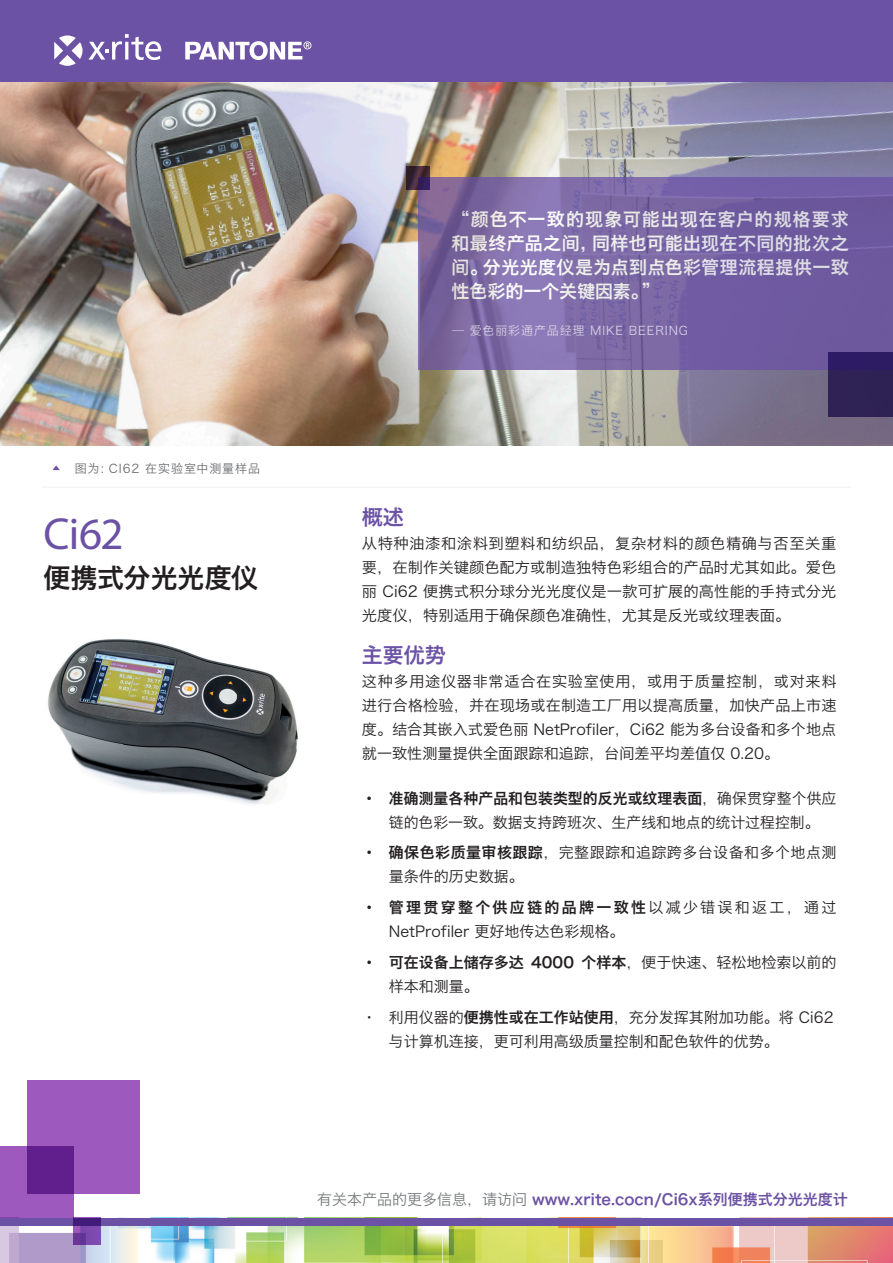
<style>
.page{position:relative;width:893px;height:1263px;background:#fff}
.page>*{position:absolute;margin:0;border:0;box-sizing:border-box;transform-origin:0 0}
.SellSheet-H1__title{font:45px "Myriad Pro";color:#6b52a5}
.SellSheet-H1{font:27px "Hiragino Sans GB W6";color:#231f20}
.t1{font:21px "Hiragino Sans GB W6";color:#6b52a5}
.t2{font:18px/24px "Hiragino Sans GB W6";letter-spacing:.015em;color:#fff;text-align:justify}
.SellSheet-Body{font:15px/24px "Hiragino Sans GB W3";color:#231f20}
.t3{font:15px "Hiragino Sans GB W6";color:#6b52a5}
.SellSheet-Body-2{font:15px/24px "Hiragino Sans GB W3";letter-spacing:.03em;color:#231f20}
.t4{font:12px "Hiragino Sans GB W3";letter-spacing:.07em;color:#fff}
.SellSheet-Body-3{font:12px "Hiragino Sans GB W3";letter-spacing:.075em;color:#6c6d70}
.s1{font-family:"Hiragino Sans GB W6"}
.s2{font-family:"Hiragino Sans GB W3";color:#76787b}
</style>
<div class="page">
<img style="left:0;top:82px;width:893px;height:363px">
<svg style="left:52px;top:465px;width:8px;height:5px"></svg>
<div style="left:0;top:0;width:893px;height:82px;background:#6b52a5"></div>
<svg style="left:185px;top:41px;width:126px;height:19px"></svg>
<svg style="left:54px;top:34px;width:107px;height:32px"></svg>
<img style="left:48px;top:639px;width:250px;height:166px">
<hr style="left:42px;top:487px;width:809px;height:1px;background:#f0f1f3">
<img style="left:0;top:1225px;width:893px;height:38px">
<div style="left:0;top:1218px;width:893px;height:7px;background:#6b52a5"></div>
<svg style="left:74px;top:1218px;width:27px;height:27px"></svg>
<div style="left:28px;top:1080px;width:112px;height:113px;background:#9d59be"></div>
<svg style="left:0;top:1146px;width:74px;height:72px;background:#8340a9"></svg>
<svg style="left:418px;top:178px;width:475px;height:192px;background:#7764a3"></svg>
<svg style="left:406px;top:166px;width:24px;height:24px"></svg>
<div style="left:828px;top:352px;width:65px;height:65px;background:linear-gradient(to right,#2f2159,#2e2057)"></div>
<p class="SellSheet-Body-3" style="left:75px;top:461px;width:187px">图为：CI62 在实验室中测量样品</p>
<p class="SellSheet-H1__title" style="left:43px;top:506px;width:82px">Ci62</p>
<p class="SellSheet-H1" style="left:43px;top:560px;width:216px">便携式分光光度仪</p>
<p class="t2" style="left:452px;top:206px;width:399px">“颜色不一致的现象可能出现在客户的规格要求和最终产品之间，同样也可能出现在不同的批次之间。分光光度仪是为点到点色彩管理流程提供一致性色彩的一个关键因素。”</p>
<p class="t4" style="left:452px;top:323px;width:237px">— 爱色丽彩通产品经理 MIKE BEERING</p>
<p class="t1" style="left:362px;top:503px;width:43px">概述</p>
<p class="SellSheet-Body" style="left:362px;top:531px;width:476px;text-align:justify">从特种油漆和涂料到塑料和纺织品，复杂材料的颜色精确与否至关重要，在制作关键颜色配方或制造独特色彩组合的产品时尤其如此。爱色丽 Ci62 便携式积分球分光光度仪是一款可扩展的高性能的手持式分光光度仪，特别适用于确保颜色准确性，尤其是反光或纹理表面。</p>
<p class="t1" style="left:362px;top:641px;width:85px">主要优势</p>
<p class="SellSheet-Body" style="left:362px;top:669px;width:476px;text-align:justify">这种多用途仪器非常适合在实验室使用，或用于质量控制，或对来料进行合格检验，并在现场或在制造工厂用以提高质量，加快产品上市速度。结合其嵌入式爱色丽 NetProfiler，Ci62 能为多台设备和多个地点就一致性测量提供全面跟踪和追踪，台间差平均差值仅 0.20。</p>
<p class="SellSheet-Body" style="left:389px;top:786px;width:449px;text-indent:-27px"><span class="s1">• 准确测量各种产品和包装类型的反光或纹理表面</span>，确保贯穿整个供应链的色彩一致。数据支持跨班次、生产线和地点的统计过程控制。</p>
<p class="SellSheet-Body-2" style="left:389px;top:840px;width:449px;text-indent:-27px"><span class="s1">• 确保色彩质量审核跟踪</span>，完整跟踪和追踪跨多台设备和多个地点测量条件的历史数据。</p>
<p class="SellSheet-Body" style="left:389px;top:895px;width:449px;text-indent:-27px"><span class="s1">• 管理贯穿整个供应链的品牌一致性</span>以减少错误和返工，通过<br>NetProfiler 更好地传达色彩规格。</p>
<p class="SellSheet-Body" style="left:389px;top:950px;width:449px;text-indent:-27px"><span class="s1">• 可在设备上储存多达 4000 个样本</span>，便于快速、轻松地检索以前的样本和测量。</p>
<p class="SellSheet-Body" style="left:389px;top:1005px;width:446px;text-indent:-27px">• 利用仪器的<span class="s1">便携性或在工作站使用</span>，充分发挥其附加功能。将 Ci62与计算机连接，更可利用高级质量控制和配色软件的优势。</p>
<p class="t3" style="left:317px;top:1189px;width:532px"><span class="s2">有关本产品的更多信息，请访问</span> www.xrite.cocn/Ci6x系列便携式分光光度计</p>
</div>
